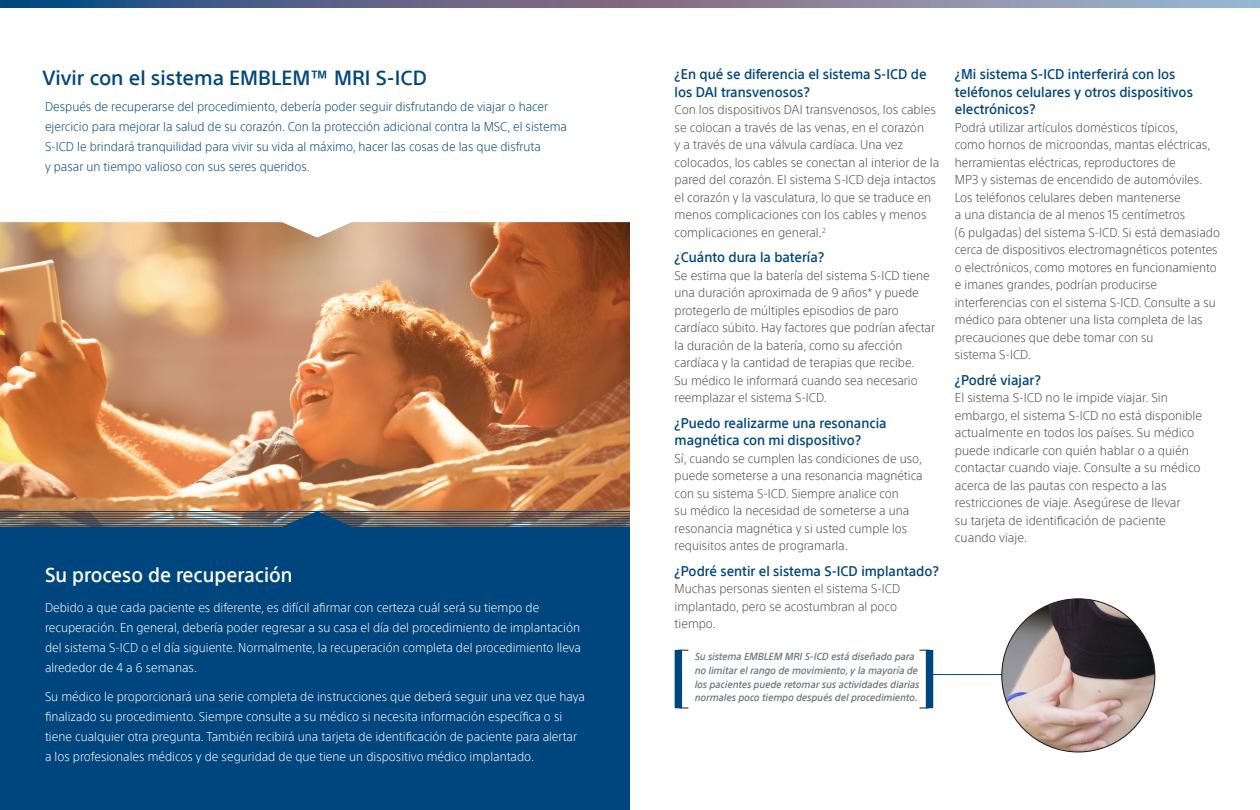
<style>
.page{position:relative;width:1260px;height:810px;background:#fff}
.page>*{position:absolute;margin:0;border:0;box-sizing:border-box;transform-origin:0 0}
.t1{font:500 20px "SST";color:#00467e}
.t2{font:500 20px "SST";color:#fff;scale:.95 1}
.t3{font:500 13.75px/17.5px "SST";color:#00467e;scale:.95 1}
.t4{font:300 12.5px/17.5px "SST";color:#4b4c4d;scale:.95 1}
.t5{font:300 12.5px/20px "SST";color:#fff;scale:.95 1}
.t6{font:300 12.5px/17.5px "SST";color:#4b4c4d;scale:.96 1}
.t7{font:300 12.5px/17.5px "SST";color:#4b4c4d}
.t8{font:300 12.5px/20px "SST";color:#00467e;scale:.95 1}
.t9{font:italic 500 10px/13.8px "SST";letter-spacing:-.005em;color:#6a747b}
</style>
<div class="page">
<img style="left:0;top:238px;width:630px;height:273px">
<svg style="left:0;top:222px;width:630px;height:16px;background:#c39168"></svg>
<div style="left:0;top:511px;width:630px;height:299px;background:#00467e"></div>
<hr style="left:931px;top:674px;width:93px;height:1px;background:#00467e">
<div style="left:675px;top:650px;width:7px;height:58px;background:#00467e"></div>
<div style="left:926px;top:650px;width:7px;height:58px;background:#00467e"></div>
<img style="left:1002px;top:599px;width:153px;height:153px;border-radius:76px">
<svg style="left:0;top:0;width:1260px;height:8px;background:#6e7797"></svg>
<p class="t1" style="left:42px;top:66px;width:386px">Vivir con el sistema EMBLEM™ MRI S-ICD</p>
<p class="t3" style="left:675px;top:65px;width:267px">¿En qué se diferencia el sistema S-ICD de los DAI transvenosos?</p>
<p class="t6" style="left:675px;top:101px;width:277px">Con los dispositivos DAI transvenosos, los cables se colocan a través de las venas, en el corazón<br>y a través de una válvula cardíaca. Una vez colocados, los cables se conectan al interior de la pared del corazón. El sistema S-ICD deja intactos el corazón y la vasculatura, lo que se traduce en menos complicaciones con los cables y menos complicaciones en general.<sup>2</sup></p>
<p class="t3" style="left:675px;top:249px;width:159px">¿Cuánto dura la batería?</p>
<p class="t4" style="left:675px;top:266px;width:276px">Se estima que la batería del sistema S-ICD tiene una duración aproximada de 9 años* y puede protegerlo de múltiples episodios de paro cardíaco súbito. Hay factores que podrían afectar la duración de la batería, como su afección cardíaca y la cantidad de terapias que recibe.<br>Su médico le informará cuando sea necesario reemplazar el sistema S-ICD.</p>
<p class="t3" style="left:675px;top:414px;width:225px">¿Puedo realizarme una resonancia magnética con mi dispositivo?</p>
<p class="t4" style="left:675px;top:450px;width:263px">Sí, cuando se cumplen las condiciones de uso, puede someterse a una resonancia magnética con su sistema S-ICD. Siempre analice con<br>su médico la necesidad de someterse a una resonancia magnética y si usted cumple los requisitos antes de programarla.</p>
<p class="t3" style="left:675px;top:562px;width:279px">¿Podré sentir el sistema S-ICD implantado?</p>
<p class="t4" style="left:675px;top:580px;width:239px">Muchas personas sienten el sistema S-ICD implantado, pero se acostumbran al poco tiempo.</p>
<p class="t8" style="left:45px;top:97px;width:551px">Después de recuperarse del procedimiento, debería poder seguir disfrutando de viajar o hacer ejercicio para mejorar la salud de su corazón. Con la protección adicional contra la MSC, el sistema S-ICD le brindará tranquilidad para vivir su vida al máximo, hacer las cosas de las que disfruta<br>y pasar un tiempo valioso con sus seres queridos.</p>
<p class="t2" style="left:45px;top:563px;width:262px">Su proceso de recuperación</p>
<p class="t5" style="left:45px;top:597px;width:566px">Debido a que cada paciente es diferente, es difícil afirmar con certeza cuál será su tiempo de recuperación. En general, debería poder regresar a su casa el día del procedimiento de implantación del sistema S-ICD o el día siguiente. Normalmente, la recuperación completa del procedimiento lleva alrededor de 4 a 6 semanas.</p>
<p class="t5" style="left:45px;top:686px;width:570px">Su médico le proporcionará una serie completa de instrucciones que deberá seguir una vez que haya finalizado su procedimiento. Siempre consulte a su médico si necesita información específica o si tiene cualquier otra pregunta. También recibirá una tarjeta de identificación de paciente para alertar a los profesionales médicos y de seguridad de que tiene un dispositivo médico implantado.</p>
<p class="t9" style="left:695px;top:650px;width:226px">Su sistema EMBLEM MRI S-ICD está diseñado para no limitar el rango de movimiento, y la mayoría de los pacientes puede retomar sus actividades diarias normales poco tiempo después del procedimiento.</p>
<p class="t3" style="left:955px;top:65px;width:252px">¿Mi sistema S-ICD interferirá con los teléfonos celulares y otros dispositivos electrónicos?</p>
<p class="t4" style="left:955px;top:118px;width:281px">Podrá utilizar artículos domésticos típicos,<br>como hornos de microondas, mantas eléctricas, herramientas eléctricas, reproductores de<br>MP3 y sistemas de encendido de automóviles.<br>Los teléfonos celulares deben mantenerse<br>a una distancia de al menos 15 centímetros<br>(6 pulgadas) del sistema S-ICD. Si está demasiado cerca de dispositivos electromagnéticos potentes o electrónicos, como motores en funcionamiento e imanes grandes, podrían producirse interferencias con el sistema S-ICD. Consulte a su médico para obtener una lista completa de las precauciones que debe tomar con su<br>sistema S-ICD.</p>
<p class="t3" style="left:955px;top:371px;width:92px">¿Podré viajar?</p>
<p class="t7" style="left:955px;top:389px;width:249px">El sistema S-ICD no le impide viajar. Sin embargo, el sistema S-ICD no está disponible actualmente en todos los países. Su médico puede indicarle con quién hablar o a quién contactar cuando viaje. Consulte a su médico acerca de las pautas con respecto a las restricciones de viaje. Asegúrese de llevar<br>su tarjeta de identificación de paciente cuando viaje.</p>
</div>
